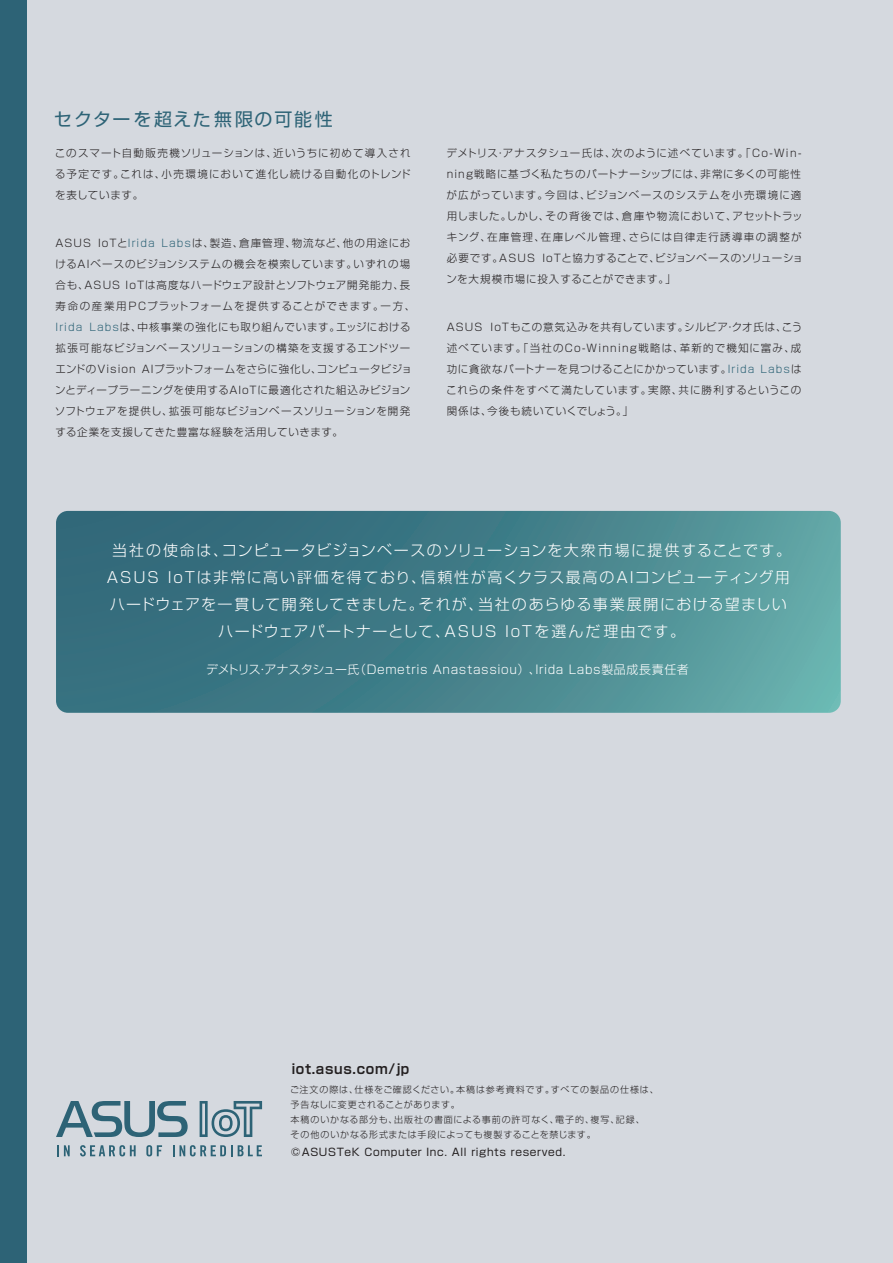
<style>
.page{position:relative;width:893px;height:1263px;background:#2d6376}
.page>*{position:absolute;margin:0;border:0;box-sizing:border-box;transform-origin:0 0}
.t1{font:18px "Shin Go Pr 6 N";letter-spacing:.12em;color:#2d6376}
.t2{font:300 15px/27px "Shin Go Pr 6 N";letter-spacing:.09em;color:#fff;text-align:center}
.t3{font:700 13.5px "Shin Go Pr 6 N De";letter-spacing:.05em;color:#231f20}
.t4{font:300 12px "Shin Go Pr 6 N";letter-spacing:.05em;color:#fff}
.t5{font:300 10.5px/21px "Shin Go Pr 6 N";letter-spacing:.08em;color:#231f20;text-align:justify}
.t6{font:10.5px "Shin Go Pr 6 N";letter-spacing:.06em;color:#231f20}
.t7{font:300 9px/14.9px "Shin Go Pr 6 N";letter-spacing:.09em;color:#231f20}
.s1{color:#2d6376}
</style>
<div class="page">
<div style="left:28px;top:0;width:865px;height:1263px;background:#d5d9df"></div>
<svg style="left:56px;top:511px;width:785px;height:202px;background:#45828c"></svg>
<svg style="left:56px;top:1101px;width:132px;height:36px"></svg>
<svg style="left:57px;top:1145px;width:13px;height:11px"></svg>
<svg style="left:80px;top:1145px;width:56px;height:11px"></svg>
<svg style="left:146px;top:1145px;width:16px;height:11px"></svg>
<svg style="left:173px;top:1145px;width:89px;height:11px"></svg>
<svg style="left:200px;top:1101px;width:62px;height:36px"></svg>
<h1 class="t1" style="left:54px;top:105px;width:280px">セクターを超えた無限の可能性</h1>
<p class="t5" style="left:55px;top:141px;width:357px">このスマート自動販売機ソリューションは、近いうちに初めて導入される予定です。これは、小売環境において進化し続ける自動化のトレンドを表しています。</p>
<p class="t5" style="left:55px;top:231px;width:362px;text-align:left">ASUS IoTと<span class="s1">Irida Labs</span>は、製造、倉庫管理、物流など、他の用途におけるAIベースのビジョンシステムの機会を模索しています。いずれの場合も、ASUS IoTは高度なハードウェア設計とソフトウェア開発能力、長寿命の産業用PCプラットフォームを提供することができます。一方、<span class="s1">Irida Labs</span>は、中核事業の強化にも取り組んでいます。エッジにおける拡張可能なビジョンベースソリューションの構築を支援するエンドツーエンドのVision AIプラットフォームをさらに強化し、コンピュータビジョンとディープラーニングを使用するAIoTに最適化された組込みビジョンソフトウェアを提供し、拡張可能なビジョンベースソリューションを開発する企業を支援してきた豊富な経験を活用していきます。</p>
<p class="t5" style="left:446px;top:141px;width:358px;text-align:left">デメトリス・アナスタシュー氏は、次のように述べています。「Co-Win&shy;ning戦略に基づく私たちのパートナーシップには、非常に多くの可能性が広がっています。今回は、ビジョンベースのシステムを小売環境に適用しました。しかし、その背後では、倉庫や物流において、アセットトラッキング、在庫管理、在庫レベル管理、さらには自律走行誘導車の調整が必要です。ASUS IoTと協力することで、ビジョンベースのソリューションを大規模市場に投入することができます。」</p>
<p class="t5" style="left:446px;top:315px;width:358px">ASUS IoTもこの意気込みを共有しています。シルビア・クオ氏は、こう述べています。「当社のCo-Winning戦略は、革新的で機知に富み、成功に貪欲なパートナーを見つけることにかかっています。<span class="s1">Irida Labs</span>はこれらの条件をすべて満たしています。実際、共に勝利するというこの関係は、今後も続いていくでしょう。」</p>
<h2 class="t2" style="left:107px;top:536px;width:686px">当社の使命は、コンピュータビジョンベースのソリューションを大衆市場に提供することです。ASUS IoTは非常に高い評価を得ており、信頼性が高くクラス最高のAIコンピューティング用ハードウェアを一貫して開発してきました。それが、当社のあらゆる事業展開における望ましいハードウェアパートナーとして、ASUS IoTを選んだ理由です。</h2>
<p class="t4" style="left:206px;top:659px;width:484px">デメトリス・アナスタシュー氏（Demetris Anastassiou）、Irida Labs製品成長責任者</p>
<p class="t3" style="left:292px;top:1058px;width:119px">iot.asus.com/jp</p>
<p class="t7" style="left:290px;top:1082px;width:370px">ご注文の際は、仕様をご確認ください。本稿は参考資料です。すべての製品の仕様は、予告なしに変更されることがあります。<br>本稿のいかなる部分も、出版社の書面による事前の許可なく、電子的、複写、記録、<br>その他のいかなる形式または手段によっても複製することを禁じます。</p>
<p class="t6" style="left:291px;top:1144px;width:276px">©ASUSTeK Computer Inc. All rights reserved.</p>
</div>
